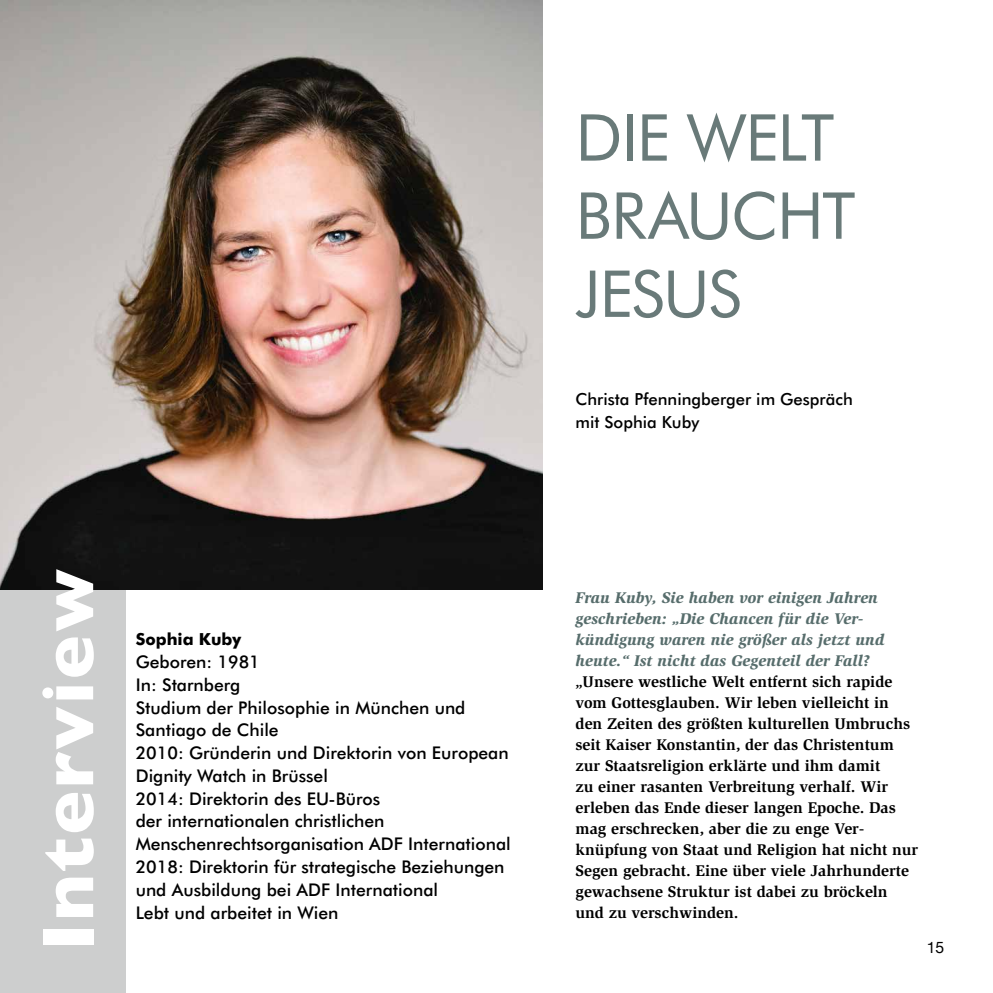
<style>
.page{position:relative;width:993px;height:993px;background:#fff}
.page>*{position:absolute;margin:0;border:0;box-sizing:border-box;transform-origin:0 0}
.t1{font:700 74.02px "Gill Sans";letter-spacing:.03em;color:#fff}
.t2{font:64.58px/78px "Futura BT";letter-spacing:-.02em;color:#697a79}
.t3{font:500 17.5px/22.8px "Futura BT";color:#000}
.t4{font:500 16.62px/23.4px "Futura BT";color:#000}
.t5{font:700 16.62px "Futura BT";color:#000}
.t6{font:700 15.92px/21px "Slimbach Std";color:#000}
.t7{font:italic 900 15.92px/21px "Slimbach Std";color:#576d6c}
.t8{font:15.75px "Helvetica Neue";color:#000}
</style>
<div class="page">
<div style="left:0;top:15px;width:125px;height:977px;background:#cdcece"></div>
<img style="left:0;top:0;width:542px;height:589px">
<h1 class="t1" style="left:9px;top:950px;width:384px;rotate:-90deg">Interview</h1>
<p class="t5" style="left:136px;top:629px;width:107px">Sophia Kuby</p>
<p class="t3" style="left:136px;top:650px;width:376px">Geboren: 1981<br>In: Starnberg<br>Studium der Philosophie in München und<br>Santiago de Chile<br>2010: Gründerin und Direktorin von European<br>Dignity Watch in Brüssel<br>2014: Direktorin des EU-Büros<br>der internationalen christlichen<br>Menschenrechtsorganisation ADF International<br>2018: Direktorin für strategische Beziehungen und Ausbildung bei ADF International<br>Lebt und arbeitet in Wien</p>
<h2 class="t2" style="left:575px;top:98px;width:281px">DIE WELT<br>BRAUCHT<br>JESUS</h2>
<p class="t4" style="left:575px;top:387px;width:279px">Christa Pfenningberger im Gespräch mit Sophia Kuby</p>
<p class="t7" style="left:575px;top:587px;width:310px">Frau Kuby, Sie haben vor einigen Jahren geschrieben: „Die Chancen für die Ver&shy;kündigung waren nie größer als jetzt und heute.“ Ist nicht das Gegenteil der Fall?</p>
<p class="t6" style="left:575px;top:671px;width:344px">„Unsere westliche Welt entfernt sich rapide vom Gottesglauben. Wir leben vielleicht in den Zeiten des größten kulturellen Umbruchs seit Kaiser Konstantin, der das Christentum zur Staatsreligion erklärte und ihm damit<br>zu einer rasanten Verbreitung verhalf. Wir erleben das Ende dieser langen Epoche. Das mag erschrecken, aber die zu enge Ver&shy;knüpfung von Staat und Religion hat nicht nur Segen gebracht. Eine über viele Jahrhunderte gewachsene Struktur ist dabei zu bröckeln und zu verschwinden.</p>
<p class="t8" style="left:926px;top:936px;width:19px">15</p>
</div>
